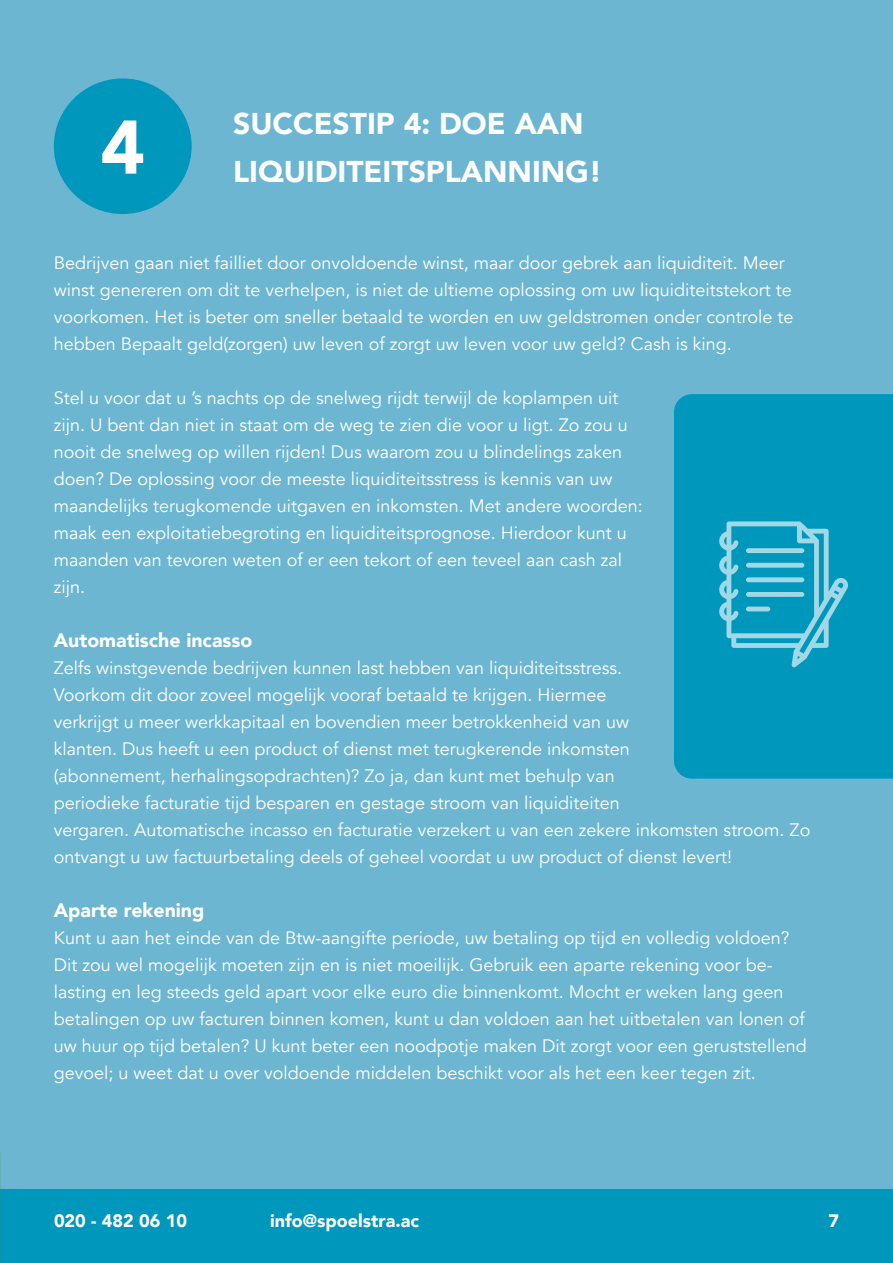
<style>
.page{position:relative;width:893px;height:1263px;background:#fff}
.page>*{position:absolute;margin:0;border:0;box-sizing:border-box;transform-origin:0 0}
.t1{font:900 75px "Avenir";color:#fff}
.Hoofdstuk_kop{font:900 30px/48px "Avenir";color:#fff}
.Tussenkopje{font:900 19.5px "Avenir";color:#fff}
.Body{font:18px/27px "Avenir";color:#fff}
.t2{font:900 18px "Avenir";color:#fff}
</style>
<div class="page">
<div style="left:0;top:1189px;width:893px;height:74px;background:#0097bd"></div>
<div style="left:0;top:0;width:893px;height:1189px;background:#6cb6d2"></div>
<div style="left:54px;top:78px;width:138px;height:136px;background:#0097bd;border-radius:50%"></div>
<div style="left:674px;top:394px;width:219px;height:385px;background:#0097bd"></div>
<svg style="left:718px;top:521px;width:131px;height:146px;background:#2ea9c8"></svg>
<p class="t1" style="left:101px;top:83px;width:46px">4</p>
<p class="Hoofdstuk_kop" style="left:233px;top:99px;width:370px">SUCCESTIP 4: DOE AAN<br>LIQUIDITEITSPLANNING!</p>
<p class="Body" style="left:54px;top:249px;width:741px">Bedrijven gaan niet failliet door onvoldoende winst, maar door gebrek aan liquiditeit. Meer winst genereren om dit te verhelpen, is niet de ultieme oplossing om uw liquiditeitstekort te voorkomen. Het is beter om sneller betaald te worden en uw geldstromen onder controle te hebben Bepaalt geld(zorgen) uw leven of zorgt uw leven voor uw geld? Cash is king.</p>
<p class="Body" style="left:54px;top:384px;width:591px">Stel u voor dat u ’s nachts op de snelweg rijdt terwijl de koplampen uit zijn. U bent dan niet in staat om de weg te zien die voor u ligt. Zo zou u nooit de snelweg op willen rijden! Dus waarom zou u blindelings zaken doen? De oplossing voor de meeste liquiditeitsstress is kennis van uw maandelijks terugkomende uitgaven en inkomsten. Met andere woorden: maak een exploitatiebegroting en liquiditeitsprognose. Hierdoor kunt u maanden van tevoren weten of er een tekort of een teveel aan cash zal zijn.</p>
<p class="Tussenkopje" style="left:54px;top:623px;width:200px">Automatische incasso</p>
<p class="Body" style="left:54px;top:654px;width:758px">Zelfs winstgevende bedrijven kunnen last hebben van liquiditeitsstress.<br>Voorkom dit door zoveel mogelijk vooraf betaald te krijgen. Hiermee<br>verkrijgt u meer werkkapitaal en bovendien meer betrokkenheid van uw<br>klanten. Dus heeft u een product of dienst met terugkerende inkomsten<br>(abonnement, herhalingsopdrachten)? Zo ja, dan kunt met behulp van<br>periodieke facturatie tijd besparen en gestage stroom van liquiditeiten<br>vergaren. Automatische incasso en facturatie verzekert u van een zekere inkomsten stroom. Zo ontvangt u uw factuurbetaling deels of geheel voordat u uw product of dienst levert!</p>
<p class="Tussenkopje" style="left:54px;top:893px;width:152px">Aparte rekening</p>
<p class="Body" style="left:54px;top:924px;width:754px">Kunt u aan het einde van de Btw-aangifte periode, uw betaling op tijd en volledig voldoen?<br>Dit zou wel mogelijk moeten zijn en is niet moeilijk. Gebruik een aparte rekening voor be&shy;lasting en leg steeds geld apart voor elke euro die binnenkomt. Mocht er weken lang geen betalingen op uw facturen binnen komen, kunt u dan voldoen aan het uitbetalen van lonen of uw huur op tijd betalen? U kunt beter een noodpotje maken Dit zorgt voor een geruststellend gevoel; u weet dat u over voldoende middelen beschikt voor als het een keer tegen zit.</p>
<p class="t2" style="left:54px;top:1205px;width:135px">020 - 482 06 10</p>
<p class="t2" style="left:270px;top:1205px;width:151px">info@spoelstra.ac</p>
<p class="t2" style="left:828px;top:1205px;width:12px">7</p>
</div>
